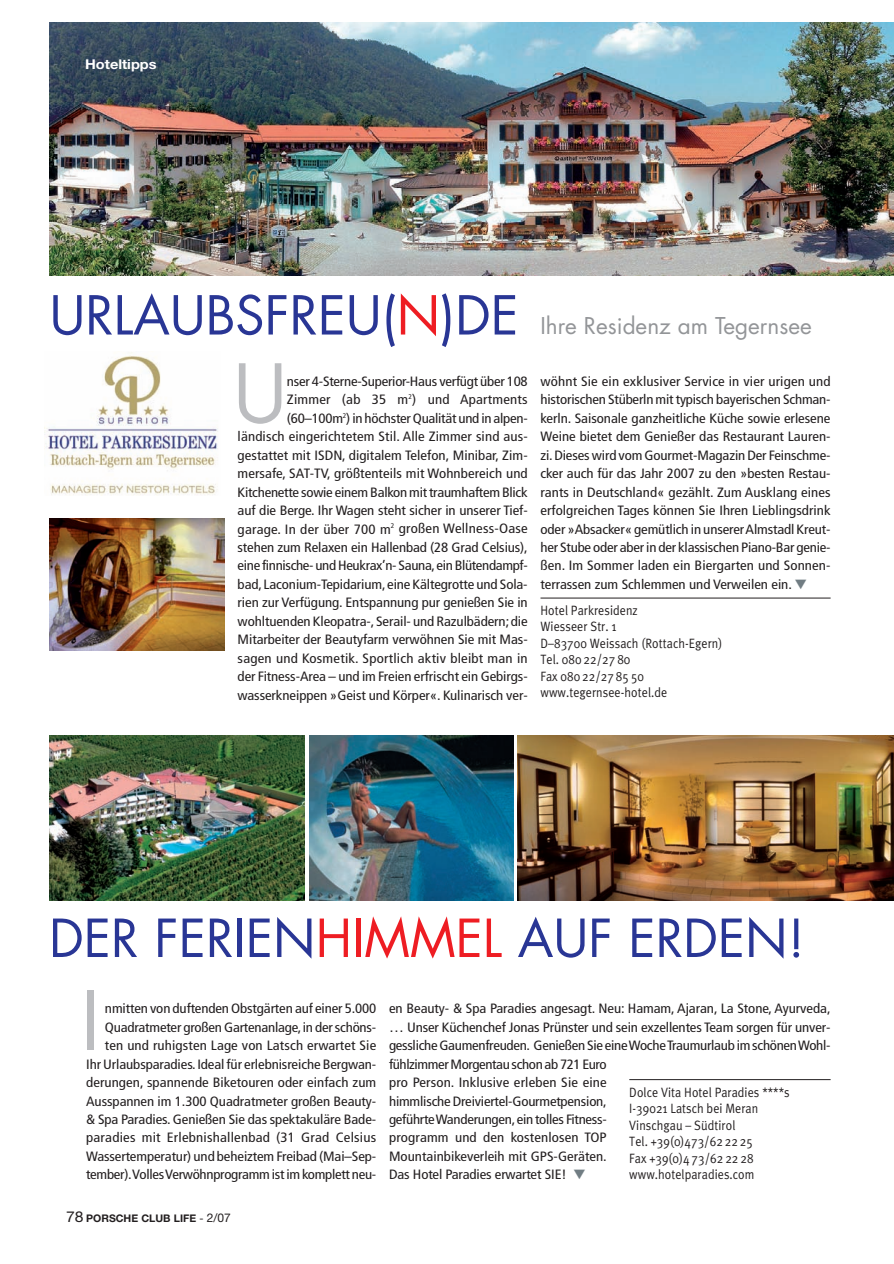
<style>
.page{position:relative;width:894px;height:1264px;background:#fff}
.page>*{position:absolute;margin:0;border:0;box-sizing:border-box;transform-origin:0 0}
.t1{font:78.9px "Futura";color:#bcbdc0}
.t2{font:52.2px "Futura";color:#293695}
.t3{font:51px "Futura";color:#293695}
.t4{font:22.5px "Futura";color:#939598}
.t5{font:condensed 13.5px/18.5px "Frutiger";letter-spacing:-.005em;color:#231f20;text-align:right;scale:1.1 1}
.t6{font:13.5px/16.5px "Meta Plus Normal";letter-spacing:.005em;color:#231f20;scale:.9 1}
.t7{font:700 13.5px "Helvetica Neue LT";color:#fff;scale:1.08 1}
.t8{font:700 10.5px "Helvetica Neue LT";color:#231f20}
.s1{color:#ee1d23}
.s2{color:#717d83}
.s3{font-weight:400;font-size:15px}
.s4{font-weight:400}
.s5{font-weight:400;font-size:12px}
</style>
<div class="page">
<img style="left:44px;top:22px;width:850px;height:1059px">
<p class="t7" style="left:85px;top:59px;width:68px">Hoteltipps</p>
<h2 class="t2" style="left:49px;top:291px;width:470px">URLAUBSFREU(<span class="s1">N</span>)DE</h2>
<h1 class="t1" style="left:233px;top:357px;width:56px">U</h1>
<p class="t5" style="left:238px;top:373px;width:265px">nser 4-Sterne-Superior-Haus verfügt über 108<br>Zimmer (ab 35 m<sup>2</sup>) und Apartments (60–100m<sup>2</sup>) in höchster Qualität und in alpen&shy;ländisch eingerichtetem Stil. Alle Zimmer sind aus&shy;gestattet mit ISDN, digitalem Telefon, Minibar, Zim&shy;mersafe, SAT-TV, größtenteils mit Wohnbereich und Kitchenette sowie einem Balkon mit traumhaftem Blick auf die Berge. Ihr Wagen steht sicher in unserer Tief&shy;garage. In der über 700 m<sup>2</sup> großen Wellness-Oase stehen zum Relaxen ein Hallenbad (28 Grad Celsius), eine finnische- und Heukrax’n- Sauna,ein Blütendampf&shy;bad,Laconium-Tepidarium,eine Kältegrotte und Sola&shy;rien zur Verfügung. Entspannung pur genießen Sie in wohltuenden Kleopatra-,Serail- und Razulbädern;die Mitarbeiter der Beautyfarm verwöhnen Sie mit Mas&shy;sagen und Kosmetik. Sportlich aktiv bleibt man in der Fitness-Area – und im Freien erfrischt ein Gebirgs&shy;wasserkneippen »Geist und Körper«. Kulinarisch ver-</p>
<h3 class="t4" style="left:540px;top:315px;width:273px">Ihre Residenz am Tegernsee</h3>
<p class="t5" style="left:540px;top:373px;width:265px;text-align:justify">wöhnt Sie ein exklusiver Service in vier urigen und historischen Stüberln mit typisch bayerischen Schman&shy;kerln. Saisonale ganzheitliche Küche sowie erlesene Weine bietet dem Genießer das Restaurant Lauren&shy;zi.Dieses wird vom Gourmet-Magazin Der Feinschme&shy;cker auch für das Jahr 2007 zu den »besten Restau&shy;rants in Deutschland« gezählt. Zum Ausklang eines erfolgreichen Tages können Sie Ihren Lieblingsdrink oder »Absacker« gemütlich in unserer Almstadl Kreut&shy;her Stube oder aber in der klassischen Piano-Bar genie&shy;ßen. Im Sommer laden ein Biergarten und Sonnen&shy;terrassen zum Schlemmen und Verweilen ein. <span class="s2">▼</span></p>
<p class="t6" style="left:540px;top:603px;width:203px">Hotel Parkresidenz<br>Wiesseer Str. 1<br>D–83700 Weissach (Rottach-Egern)<br>Tel. 080 22/27 80<br>Fax 080 22/27 85 50 www.tegernsee-hotel.de</p>
<h3 class="t3" style="left:49px;top:915px;width:757px">DER FERIEN<span class="s1">HIMMEL</span> AUF ERDEN!</h3>
<h1 class="t1" style="left:81px;top:985px;width:20px">I</h1>
<p class="t5" style="left:86px;top:1000px;width:265px">nmitten von duftenden Obstgärten auf einer 5.000<br>Quadratmeter großen Gartenanlage,in der schöns&shy;ten und ruhigsten Lage von Latsch erwartet Sie<br>Ihr Urlaubsparadies.Ideal für erlebnisreiche Bergwan&shy;derungen, spannende Biketouren oder einfach zum Ausspannen im 1.300 Quadratmeter großen Beauty-&amp; Spa Paradies. Genießen Sie das spektakuläre Bade&shy;paradies mit Erlebnishallenbad (31 Grad Celsius Wassertemperatur) und beheiztem Freibad (Mai–Sep&shy;tember).Volles Verwöhnprogramm ist im komplett neu-</p>
<p class="t8" style="left:66px;top:1214px;width:166px"><span class="s3">78</span> PORSCHE CLUB LIFE <span class="s4">-</span> <span class="s5">2/07</span></p>
<p class="t5" style="left:389px;top:1000px;width:403px;text-align:left">en Beauty- &amp; Spa Paradies angesagt. Neu: Hamam, Ajaran, La Stone, Ayurveda, … Unser Küchenchef Jonas Prünster und sein exzellentes Team sorgen für unver&shy;gessliche Gaumenfreuden. Genießen Sie eine Woche Traumurlaub im schönen Wohl&shy;fühlzimmer Morgentau schon ab 721 Euro<br>pro Person. Inklusive erleben Sie eine<br>himmlische Dreiviertel-Gourmetpension,<br>geführte Wanderungen,ein tolles Fitness-<br>programm und den kostenlosen TOP<br>Mountainbikeverleih mit GPS-Geräten.<br>Das Hotel Paradies erwartet SIE! <span class="s2">▼</span></p>
<p class="t6" style="left:629px;top:1085px;width:180px">Dolce Vita Hotel Paradies ****s<br>I-39021 Latsch bei Meran<br>Vinschgau – Südtirol<br>Tel. +39(0)473/62 22 25<br>Fax +39(0)4 73/62 22 28 www.hotelparadies.com</p>
</div>
